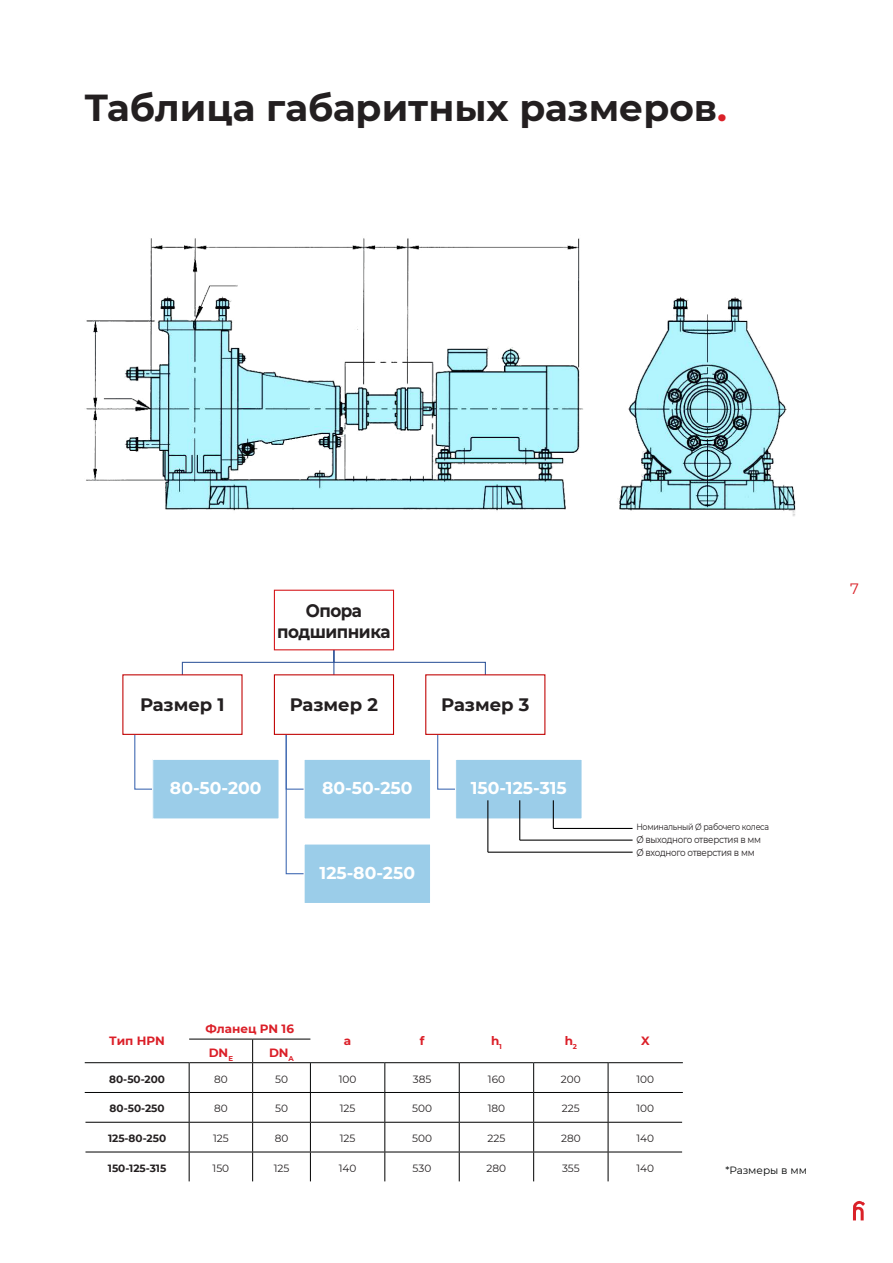
<style>
.page{position:relative;width:893px;height:1263px;background:#fff}
.page>*{position:absolute;margin:0;border:0;box-sizing:border-box;transform-origin:0 0}
.t1{font:700 37.5px "Montserrat";color:#231f20}
.t2{font:700 18px "Montserrat";letter-spacing:-.015em;color:#231f20}
.t3{font:700 18px/21.6px "Montserrat";letter-spacing:-.015em;color:#231f20;text-align:center;scale:.93 1}
.t4{font:700 17.25px "Montserrat";color:#fff}
.t5{font:700 17.25px "Montserrat";color:#000}
.t6{font:15px "Montserrat";color:#da2128}
.t7{font:700 12px "Montserrat";color:#db1f28}
.t8{font:10.8px/12.9px "Montserrat";color:#000}
.t9{font:10.5px "Montserrat";color:#231f20}
.t10{font:700 10.5px "Montserrat";color:#231f20}
.Absatzformat_1{font:10.5px "Montserrat";color:#030505}
.t11{font:9.75px "Montserrat";letter-spacing:-.03em;color:#231f20;scale:.9 1}
.t12{font:9px "Montserrat";letter-spacing:-.03em;color:#231f20;scale:.88 1}
.s1{color:#da2128}
</style>
<div class="page">
<img style="left:86px;top:238px;width:710px;height:279px">
<hr style="left:253px;top:1092px;width:57px;height:1px;background:#000">
<hr style="left:253px;top:1122px;width:57px;height:1px;background:#000">
<hr style="left:253px;top:1151px;width:57px;height:1px;background:#000">
<hr style="left:253px;top:1039px;width:57px;height:1px;background:#000">
<hr style="left:253px;top:1062px;width:57px;height:1px;background:#000">
<hr style="left:85px;top:1122px;width:104px;height:1px;background:#000">
<hr style="left:85px;top:1151px;width:104px;height:1px;background:#000">
<hr style="left:608px;top:1122px;width:74px;height:1px;background:#000">
<hr style="left:608px;top:1151px;width:74px;height:1px;background:#000">
<hr style="left:310px;top:1122px;width:75px;height:1px;background:#000">
<hr style="left:310px;top:1151px;width:75px;height:1px;background:#000">
<hr style="left:385px;top:1122px;width:74px;height:1px;background:#000">
<hr style="left:385px;top:1151px;width:74px;height:1px;background:#000">
<hr style="left:459px;top:1122px;width:75px;height:1px;background:#000">
<hr style="left:459px;top:1151px;width:75px;height:1px;background:#000">
<hr style="left:534px;top:1122px;width:74px;height:1px;background:#000">
<hr style="left:534px;top:1151px;width:74px;height:1px;background:#000">
<hr style="left:189px;top:1039px;width:64px;height:1px;background:#000">
<hr style="left:190px;top:1062px;width:63px;height:1px;background:#000">
<hr style="left:190px;top:1092px;width:63px;height:1px;background:#000">
<hr style="left:189px;top:1122px;width:64px;height:1px;background:#000">
<hr style="left:189px;top:1151px;width:64px;height:1px;background:#000">
<svg style="left:252px;top:1039px;width:1px;height:142px"></svg>
<hr style="left:310px;top:1062px;width:75px;height:1px;background:#030505">
<svg style="left:310px;top:1063px;width:1px;height:118px"></svg>
<hr style="left:385px;top:1062px;width:74px;height:1px;background:#030505">
<svg style="left:384px;top:1063px;width:1px;height:118px"></svg>
<hr style="left:459px;top:1062px;width:75px;height:1px;background:#030505">
<svg style="left:459px;top:1063px;width:1px;height:118px"></svg>
<hr style="left:534px;top:1062px;width:74px;height:1px;background:#030505">
<svg style="left:533px;top:1063px;width:1px;height:118px"></svg>
<hr style="left:608px;top:1062px;width:75px;height:1px;background:#030505">
<svg style="left:608px;top:1063px;width:1px;height:118px"></svg>
<hr style="left:310px;top:1092px;width:75px;height:1px;background:#030505">
<hr style="left:385px;top:1092px;width:74px;height:1px;background:#030505">
<hr style="left:459px;top:1092px;width:75px;height:1px;background:#030505">
<hr style="left:534px;top:1092px;width:74px;height:1px;background:#030505">
<hr style="left:608px;top:1092px;width:75px;height:1px;background:#030505">
<hr style="left:85px;top:1062px;width:105px;height:1px;background:#030505">
<svg style="left:189px;top:1063px;width:1px;height:118px"></svg>
<hr style="left:85px;top:1092px;width:105px;height:1px;background:#030505">
<svg style="left:437px;top:735px;width:18px;height:55px"></svg>
<svg style="left:285px;top:735px;width:19px;height:140px"></svg>
<svg style="left:134px;top:735px;width:18px;height:55px"></svg>
<svg style="left:181px;top:649px;width:305px;height:27px"></svg>
<div style="left:274px;top:590px;width:120px;height:60px;background:#fff;border:1px solid #d51317"></div>
<div style="left:122px;top:674px;width:121px;height:61px;border:1px solid #c00000"></div>
<div style="left:153px;top:759px;width:126px;height:60px;background:#9bcde9"></div>
<div style="left:152px;top:759px;width:128px;height:60px;border:1px solid #fff"></div>
<div style="left:274px;top:674px;width:120px;height:61px;border:1px solid #c00000"></div>
<div style="left:304px;top:759px;width:127px;height:60px;background:#9bcde9"></div>
<div style="left:304px;top:759px;width:127px;height:60px;border:1px solid #fff"></div>
<div style="left:304px;top:843px;width:127px;height:61px;background:#9bcde9;border:1px solid #fff"></div>
<div style="left:425px;top:674px;width:120px;height:61px;border:1px solid #c00000"></div>
<div style="left:456px;top:759px;width:126px;height:60px;background:#9bcde9"></div>
<div style="left:455px;top:759px;width:128px;height:60px;border:1px solid #fff"></div>
<hr style="left:553px;top:828px;width:80px;height:1px;background:#000">
<svg style="left:553px;top:800px;width:1px;height:28px"></svg>
<hr style="left:519px;top:800px;width:1px;height:40px;background:#000">
<hr style="left:488px;top:852px;width:145px;height:1px;background:#000">
<hr style="left:487px;top:800px;width:1px;height:52px;background:#000">
<hr style="left:520px;top:839px;width:113px;height:2px;background:#000">
<svg style="left:853px;top:1201px;width:12px;height:19px"></svg>
<p class="t1" style="left:84px;top:81px;width:644px">Таблица габаритных размеров<span class="s1">.</span></p>
<p class="t3" style="left:277px;top:599px;width:123px">Опора подшипника</p>
<p class="t5" style="left:280px;top:607px;width:109px">Lagerträger</p>
<p class="t5" style="left:149px;top:691px;width:68px">Größe 1</p>
<p class="t5" style="left:299px;top:691px;width:72px">Größe 2</p>
<p class="t5" style="left:450px;top:691px;width:72px">Größe 3</p>
<p class="t2" style="left:140px;top:692px;width:86px">Размер 1</p>
<p class="t2" style="left:290px;top:692px;width:90px">Размер 2</p>
<p class="t2" style="left:441px;top:692px;width:90px">Размер 3</p>
<p class="t4" style="left:170px;top:776px;width:93px">80-50-200</p>
<p class="t4" style="left:322px;top:776px;width:92px">80-50-250</p>
<p class="t4" style="left:320px;top:860px;width:97px">125-80-250</p>
<p class="t4" style="left:471px;top:776px;width:98px">150-125-315</p>
<p class="t8" style="left:642px;top:820px;width:120px">Nomineller Laufrad-Ø<br>Austritts-Ø in mm<br>Einlass-Ø in mm</p>
<p class="t12" style="left:636px;top:820px;width:152px">Номинальный Ø рабочего колеса</p>
<p class="t11" style="left:636px;top:833px;width:140px">Ø выходного отверстия в мм</p>
<p class="t11" style="left:636px;top:846px;width:133px">Ø входного отверстия в мм</p>
<h3 class="t6" style="left:850px;top:578px;width:10px">7</h3>
<p class="t7" style="left:109px;top:1032px;width:57px">Тип HPN</p>
<p class="t7" style="left:206px;top:1020px;width:90px">Фланец PN 16</p>
<p class="t7" style="left:209px;top:1044px;width:26px">DN<sub>E</sub></p>
<p class="t7" style="left:269px;top:1044px;width:26px">DN<sub>A</sub></p>
<p class="t7" style="left:344px;top:1032px;width:9px">a</p>
<p class="t7" style="left:420px;top:1032px;width:6px">f</p>
<p class="t7" style="left:491px;top:1032px;width:12px">h<sub>1</sub></p>
<p class="t7" style="left:565px;top:1032px;width:14px">h<sub>2</sub></p>
<p class="t7" style="left:641px;top:1032px;width:10px">X</p>
<p class="t10" style="left:109px;top:1071px;width:57px">80-50-200</p>
<p class="t9" style="left:214px;top:1072px;width:15px">80</p>
<p class="t9" style="left:275px;top:1072px;width:14px">50</p>
<p class="t9" style="left:339px;top:1072px;width:19px">100</p>
<p class="t9" style="left:413px;top:1072px;width:20px">385</p>
<p class="t9" style="left:488px;top:1072px;width:19px">160</p>
<p class="t9" style="left:561px;top:1072px;width:21px">200</p>
<p class="t9" style="left:636px;top:1072px;width:19px">100</p>
<p class="t10" style="left:110px;top:1101px;width:57px">80-50-250</p>
<p class="t9" style="left:214px;top:1101px;width:15px">80</p>
<p class="t9" style="left:275px;top:1101px;width:14px">50</p>
<p class="t9" style="left:340px;top:1101px;width:17px">125</p>
<p class="t9" style="left:412px;top:1101px;width:21px">500</p>
<p class="t9" style="left:488px;top:1101px;width:19px">180</p>
<p class="t9" style="left:562px;top:1101px;width:19px">225</p>
<p class="t9" style="left:636px;top:1101px;width:19px">100</p>
<p class="t10" style="left:108px;top:1131px;width:60px">125-80-250</p>
<p class="t9" style="left:213px;top:1131px;width:17px">125</p>
<p class="t9" style="left:275px;top:1131px;width:15px">80</p>
<p class="t9" style="left:340px;top:1131px;width:17px">125</p>
<p class="t9" style="left:412px;top:1131px;width:21px">500</p>
<p class="t9" style="left:487px;top:1131px;width:19px">225</p>
<p class="t9" style="left:561px;top:1131px;width:21px">280</p>
<p class="t9" style="left:636px;top:1131px;width:19px">140</p>
<p class="t10" style="left:108px;top:1161px;width:60px">150-125-315</p>
<p class="t9" style="left:213px;top:1161px;width:18px">150</p>
<p class="t9" style="left:274px;top:1161px;width:17px">125</p>
<p class="t9" style="left:339px;top:1161px;width:19px">140</p>
<p class="t9" style="left:413px;top:1161px;width:20px">530</p>
<p class="t9" style="left:487px;top:1161px;width:21px">280</p>
<p class="t9" style="left:562px;top:1161px;width:19px">355</p>
<p class="t9" style="left:636px;top:1161px;width:19px">140</p>
<p class="Absatzformat_1" style="left:725px;top:1163px;width:83px">*Размеры в мм</p>
</div>
